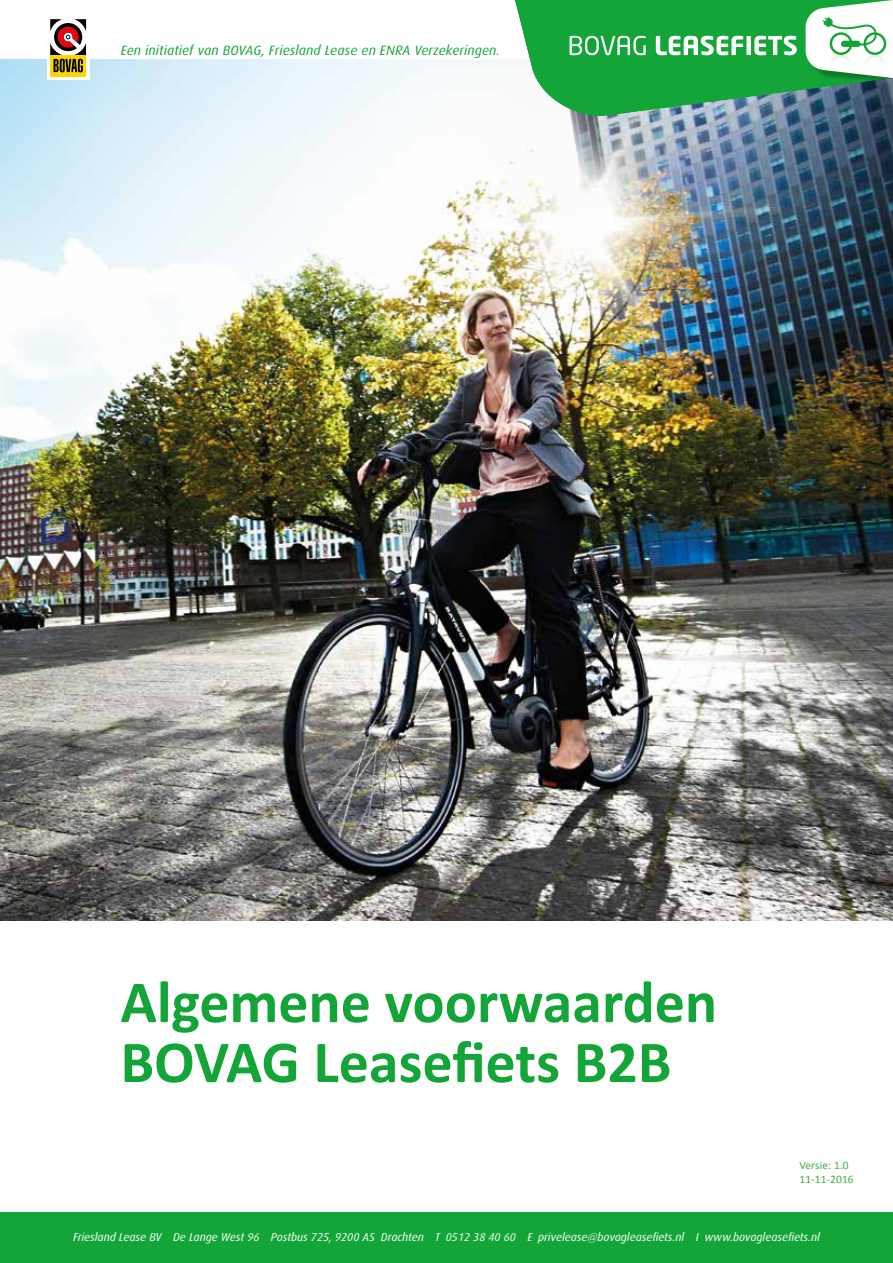
<style>
.page{position:relative;width:893px;height:1263px;background:#fff}
.page>*{position:absolute;margin:0;border:0;box-sizing:border-box;transform-origin:0 0}
.t1{font:700 60px/60px "Calibri";color:#13a538}
.t2{font:italic 13.5px "Dax";letter-spacing:.01em;color:#13a538}
.t3{font:italic 11.4px "Dax";color:#fff}
.t4{font:11.4px/13.6px "Calibri";letter-spacing:.01em;color:#46ad48}
</style>
<div class="page">
<img style="left:0;top:60px;width:893px;height:861px">
<img style="left:515px;top:80px;width:378px;height:40px">
<img style="left:805px;top:80px;width:88px;height:7px">
<svg style="left:515px;top:0;width:378px;height:80px"></svg>
<svg style="left:47px;top:19px;width:42px;height:60px"></svg>
<div style="left:50px;top:55px;width:36px;height:21px;background:linear-gradient(to right,#ffd500,#ffd500)"></div>
<svg style="left:50px;top:19px;width:36px;height:53px"></svg>
<div style="left:0;top:1212px;width:893px;height:51px;background:#13a538"></div>
<p class="t2" style="left:121px;top:43px;width:381px">Een initiatief van BOVAG, Friesland Lease en ENRA Verzekeringen.</p>
<h1 class="t1" style="left:120px;top:972px;width:598px">Algemene voorwaarden<br>BOVAG Leasefiets B2B</h1>
<p class="t4" style="left:799px;top:1158px;width:56px">Versie: 1.0<br>11-11-2016</p>
<p class="t3" style="left:73px;top:1230px;width:748px">Friesland Lease BV De Lange West 96 Postbus 725, 9200 AS Drachten T 0512 38 40 60 E privelease@bovagleasefiets.nl I www.bovagleasefiets.nl</p>
</div>
